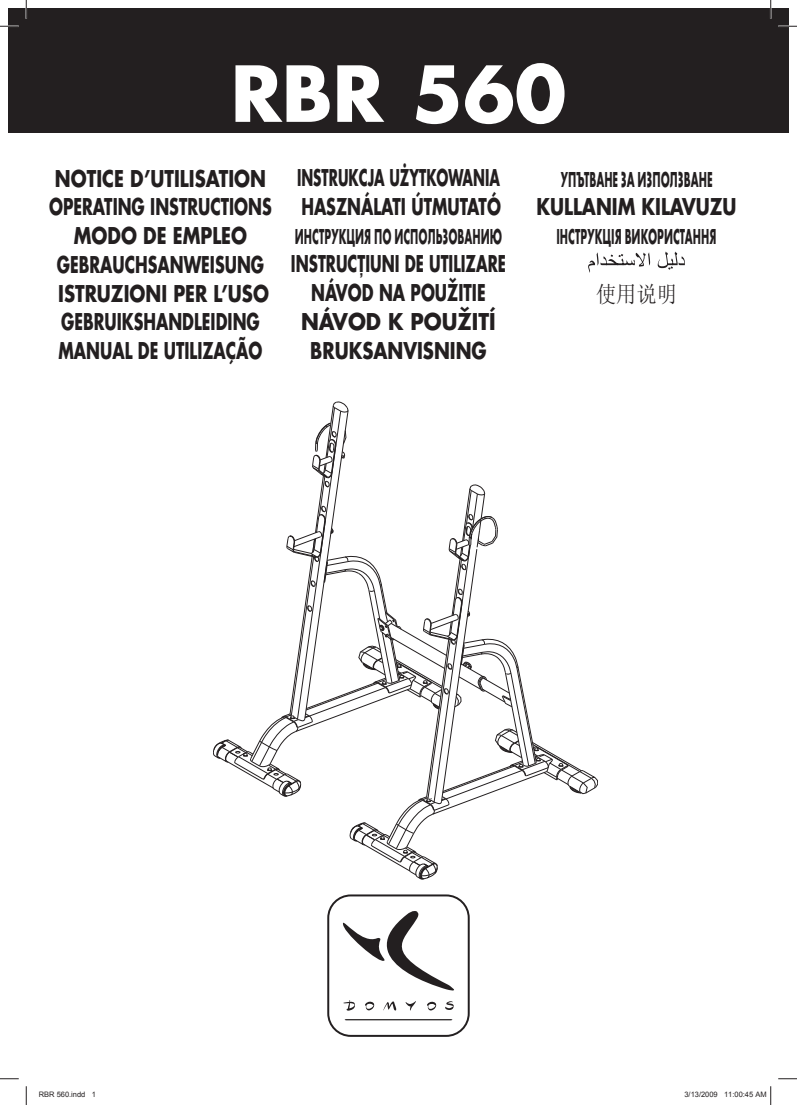
<style>
.page{position:relative;width:797px;height:1105px;background:#fff}
.page>*{position:absolute;margin:0;border:0;box-sizing:border-box;transform-origin:0 0}
.t1{font:700 75px "Futura Std";color:#fff}
.t2{font:700 22.5px/28.8px "Futura Std";color:#231f20;text-align:center;scale:.8 1}
.t3{font:700 22.5px "Futura TCY";color:#231f20;scale:.5 1}
.t4{font:700 22.5px/28.8px "Futura Std";color:#231f20;text-align:center;scale:.7 1}
.t5{font:700 22.5px/28.8px "Futura CE";color:#231f20;scale:.6 1}
.t6{font:700 22.5px/28.8px "Futura CE";color:#231f20;scale:.7 1}
.t7{font:700 22.5px "Futura CE";color:#231f20;scale:.66 1}
.t8{font:22.5px "Sim Sun";color:#231f20;scale:.9 1}
.t9{font:7.5px "Arial";color:#231f20}
</style>
<div class="page">
<div style="left:26px;top:9px;width:762px;height:124px;background:#231f20"></div>
<div style="left:9px;top:9px;width:17px;height:124px;background:#231f20"></div>
<svg style="left:213px;top:401px;width:385px;height:478px"></svg>
<svg style="left:588px;top:252px;width:97px;height:21px"></svg>
<svg style="left:327px;top:894px;width:142px;height:143px"></svg>
<svg style="left:0;top:25px;width:19px;height:2px"></svg>
<svg style="left:778px;top:25px;width:19px;height:2px"></svg>
<svg style="left:0;top:1078px;width:19px;height:1px"></svg>
<svg style="left:778px;top:1078px;width:19px;height:1px"></svg>
<svg style="left:25px;top:0;width:2px;height:19px"></svg>
<svg style="left:25px;top:1086px;width:2px;height:19px"></svg>
<svg style="left:770px;top:0;width:1px;height:19px"></svg>
<svg style="left:770px;top:1086px;width:1px;height:19px"></svg>
<h1 class="t1" style="left:231px;top:59px;width:337px">RBR 560</h1>
<p class="t2" style="left:49px;top:165px;width:280px">NOTICE D’UTILISATION<br>OPERATING INSTRUCTIONS<br>MODO DE EMPLEO<br>GEBRAUCHSANWEISUNG<br>ISTRUZIONI PER L’USO</p>
<p class="t6" style="left:58px;top:309px;width:293px">GEBRUIKSHANDLEIDING<br>MANUAL DE UTILIZAÇÃO</p>
<p class="t5" style="left:297px;top:164px;width:341px">INSTRUKCJA UŻYTKOWANIA<br>HASZNÁLATI ÚTMUTATÓ</p>
<p class="t3" style="left:295px;top:227px;width:416px">ИНСТРУКЦИЯ ПО ИСПОЛЬЗОВАНИЮ</p>
<p class="t7" style="left:291px;top:252px;width:327px">INSTRUCŢIUNI DE UTILIZARE</p>
<p class="t4" style="left:301px;top:280px;width:280px">NÁVOD NA POUŽITIE<br>NÁVOD K POUŽITÍ<br>BRUKSANVISNING</p>
<p class="t3" style="left:560px;top:170px;width:305px">УПЪТВАНЕ ЗА ИЗПОЛЗВАНЕ</p>
<p class="t2" style="left:536px;top:194px;width:251px">KULLANIM KILAVUZU</p>
<p class="t3" style="left:556px;top:228px;width:322px">ІНСТРУКЦІЯ ВИКОРИСТАННЯ</p>
<p class="t8" style="left:596px;top:282px;width:91px">使用说明</p>
<p class="t9" style="left:39px;top:1090px;width:59px">RBR 560.indd 1</p>
<p class="t9" style="left:684px;top:1090px;width:84px">3/13/2009 11:00:45 AM</p>
</div>
